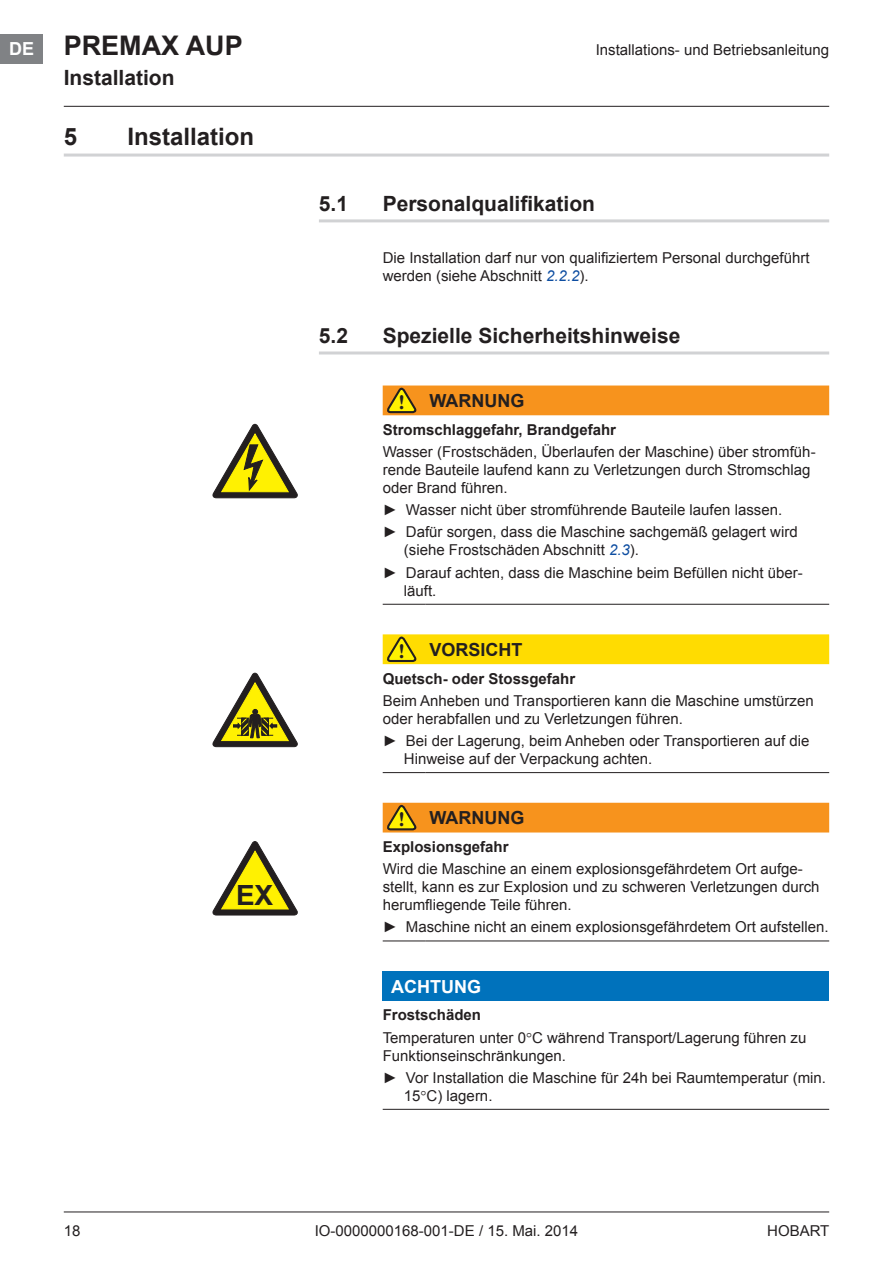
<style>
.page{position:relative;width:893px;height:1263px;background:#fff}
.page>*{position:absolute;margin:0;border:0;box-sizing:border-box;transform-origin:0 0}
.t1{font:700 27.9px "Arial";color:#231f20}
.t2{font:700 27px "Arial";color:#231f20}
.t3{font:700 24px "Arial";color:#231f20}
.t4{font:700 21px "Arial";color:#231f20}
.t5{font:700 18px "Arial";color:#231f20}
.t6{font:700 18px "Arial";color:#fff}
.t7{font:15px/18px "Arial";color:#231f20}
.t8{font:700 15px "Arial";color:#231f20}
.s1{font-size:18px;color:#fff}
.s2{font-style:italic;color:#0d4da1}
.s3{font-family:"Garamond Premr Pro";font-weight:600;font-size:22.8px}
</style>
<div class="page">
<hr style="left:64px;top:106px;width:765px;height:1px;background:#231f20">
<hr style="left:64px;top:1211px;width:765px;height:1px;background:#231f20">
<div style="left:0;top:34px;width:43px;height:30px;background:#808285"></div>
<hr style="left:319px;top:219px;width:510px;height:3px;background:#d1d2d4">
<hr style="left:319px;top:351px;width:510px;height:3px;background:#d1d2d4">
<hr style="left:383px;top:604px;width:42px;height:1px;background:#231f20">
<hr style="left:425px;top:604px;width:404px;height:1px;background:#231f20">
<svg style="left:383px;top:385px;width:446px;height:30px;background:#f49520"></svg>
<hr style="left:383px;top:772px;width:42px;height:1px;background:#231f20">
<hr style="left:425px;top:772px;width:404px;height:1px;background:#231f20">
<svg style="left:383px;top:634px;width:446px;height:30px;background:#fcda04"></svg>
<hr style="left:383px;top:940px;width:42px;height:1px;background:#231f20">
<hr style="left:425px;top:940px;width:404px;height:1px;background:#231f20">
<div style="left:383px;top:803px;width:446px;height:29px;background:#f7931d"></div>
<div style="left:383px;top:971px;width:446px;height:30px;background:#0072bc"></div>
<hr style="left:383px;top:1109px;width:446px;height:1px;background:#231f20">
<svg style="left:213px;top:424px;width:85px;height:74px"></svg>
<svg style="left:213px;top:673px;width:85px;height:74px"></svg>
<svg style="left:213px;top:841px;width:85px;height:74px"></svg>
<hr style="left:64px;top:154px;width:765px;height:3px;background:#d1d2d4">
<h2 class="t2" style="left:9px;top:28px;width:232px"><span class="s1">DE</span> PREMAX AUP</h2>
<p class="t7" style="left:596px;top:41px;width:235px">Installations- und Betriebsanleitung</p>
<h3 class="t4" style="left:64px;top:64px;width:112px">Installation</h3>
<h3 class="t3" style="left:64px;top:121px;width:15px">5</h3>
<h3 class="t3" style="left:128px;top:121px;width:128px">Installation</h3>
<h1 class="t1" style="left:236px;top:876px;width:39px">EX</h1>
<h3 class="t4" style="left:319px;top:190px;width:31px">5.1</h3>
<h3 class="t4" style="left:383px;top:190px;width:214px">Personalqualifikation</h3>
<p class="t7" style="left:383px;top:249px;width:428px">Die Installation darf nur von qualifiziertem Personal durchgeführt werden (siehe Abschnitt <span class="s2">2.2.2</span>).</p>
<h3 class="t4" style="left:319px;top:322px;width:31px">5.2</h3>
<h3 class="t4" style="left:383px;top:322px;width:299px">Spezielle Sicherheitshinweise</h3>
<p class="t5" style="left:398px;top:389px;width:128px"><span class="s3">!</span> WARNUNG</p>
<p class="t8" style="left:383px;top:419px;width:235px">Stromschlaggefahr, Brandgefahr</p>
<p class="t7" style="left:383px;top:443px;width:434px">Wasser (Frostschäden, Überlaufen der Maschine) über stromfüh&shy;rende Bauteile laufend kann zu Verletzungen durch Stromschlag oder Brand führen.</p>
<p class="t7" style="left:383px;top:499px;width:417px;line-height:22.2px">► Wasser nicht über stromführende Bauteile laufen lassen. ► Dafür sorgen, dass die Maschine sachgemäß gelagert wird</p>
<p class="t7" style="left:383px;top:539px;width:422px;line-height:22.2px;text-indent:21px">(siehe Frostschäden Abschnitt <span class="s2">2.3</span>).<br>► Darauf achten, dass die Maschine beim Befüllen nicht über-</p>
<p class="t7" style="left:404px;top:582px;width:34px">läuft.</p>
<p class="t5" style="left:398px;top:637px;width:94px"><span class="s3">!</span> VORSICHT</p>
<p class="t8" style="left:383px;top:668px;width:194px">Quetsch- oder Stossgefahr</p>
<p class="t7" style="left:383px;top:692px;width:433px">Beim Anheben und Transportieren kann die Maschine umstürzen oder herabfallen und zu Verletzungen führen.</p>
<p class="t7" style="left:404px;top:732px;width:407px;text-indent:-21px">► Bei der Lagerung, beim Anheben oder Transportieren auf die<br>Hinweise auf der Verpackung achten.</p>
<p class="t5" style="left:398px;top:806px;width:128px"><span class="s3">!</span> WARNUNG</p>
<p class="t8" style="left:383px;top:837px;width:127px">Explosionsgefahr</p>
<p class="t7" style="left:383px;top:860px;width:438px">Wird die Maschine an einem explosionsgefährdetem Ort aufge&shy;stellt, kann es zur Explosion und zu schweren Verletzungen durch herumfliegende Teile führen.</p>
<p class="t7" style="left:383px;top:918px;width:447px">► Maschine nicht an einem explosionsgefährdetem Ort aufstellen.</p>
<p class="t6" style="left:391px;top:974px;width:26px">ACHT</p>
<p class="t6" style="left:441px;top:974px;width:41px">UNG</p>
<p class="t8" style="left:383px;top:1005px;width:100px">Frostschäden</p>
<p class="t7" style="left:383px;top:1028px;width:425px">Temperaturen unter 0 C während Transport/Lagerung führen zu<br>Funktionseinschränkungen.</p>
<p class="t7" style="left:404px;top:1069px;width:424px;text-indent:-21px">► Vor Installation die Maschine für 24h bei Raumtemperatur (min.<br>15 C) lagern.</p>
<p class="t7" style="left:64px;top:1221px;width:18px">18</p>
<p class="t7" style="left:315px;top:1221px;width:265px">IO-0000000168-001-DE / 15. Mai. 2014</p>
<p class="t7" style="left:767px;top:1221px;width:64px">HOBART</p>
</div>
